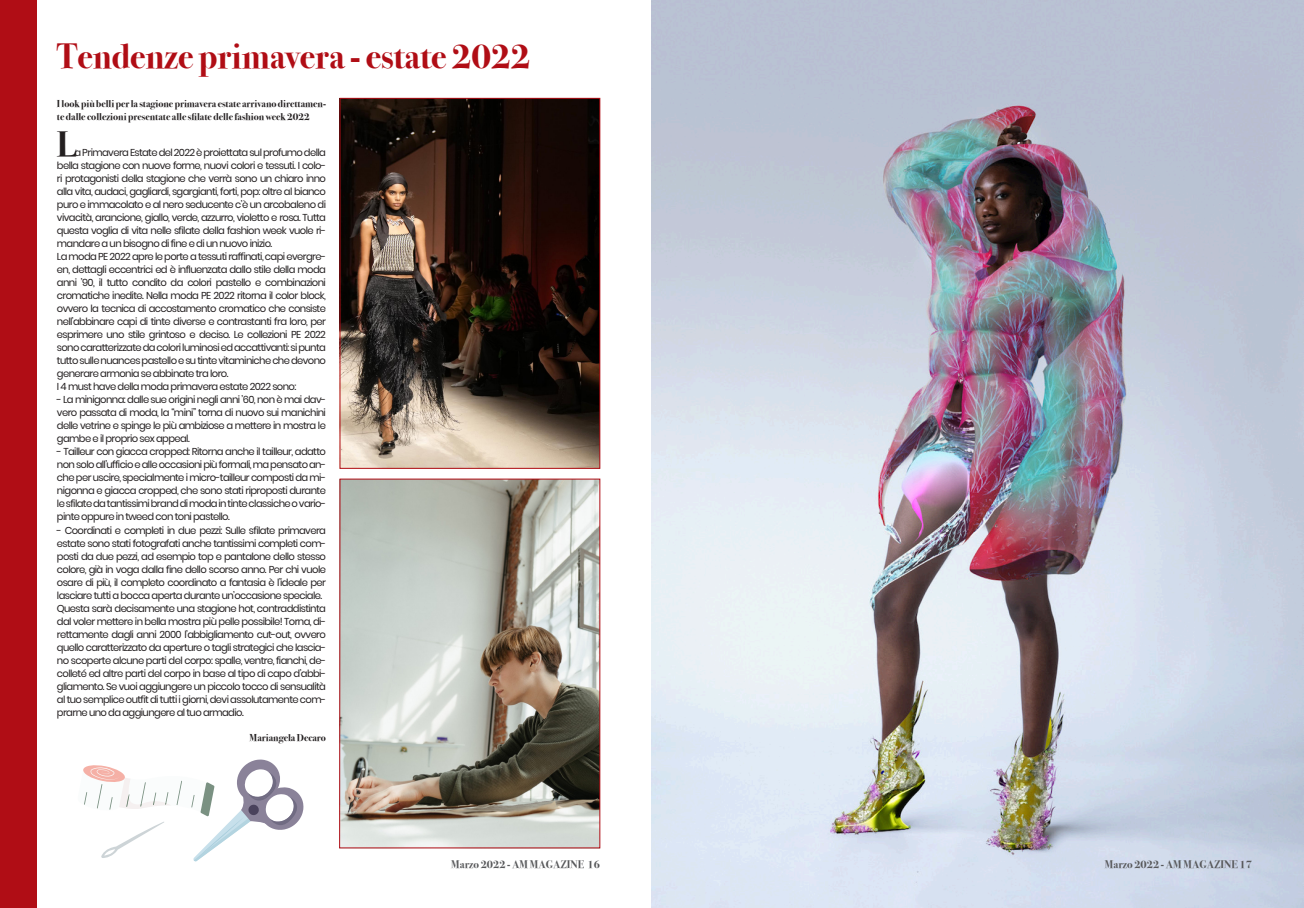
<style>
.page{position:relative;width:1304px;height:908px;background:#fff}
.page>*{position:absolute;margin:0;border:0;box-sizing:border-box;transform-origin:0 0}
.t1{font:700 35px "Bodoni Svty Two ITCTT";color:#b00d15}
.t2{font:700 35px "Bodoni Svty Two ITCTT";color:#231f20}
.t3{font:700 11px "Bodoni Svty Two ITCTT";color:#57585a}
.t4{font:10px/13px "Poppins";letter-spacing:-.06em;color:#231f20;text-align:justify}
.t5{font:700 10px/13px "Bodoni Svty Two ITCTT";color:#231f20}
</style>
<div class="page">
<img style="left:652px;top:0;width:652px;height:907px">
<img style="left:341px;top:100px;width:257px;height:366px">
<div style="left:0;top:0;width:36px;height:907px;background:#b00d15"></div>
<div style="left:339px;top:98px;width:261px;height:370px;border:1px solid #b00d15"></div>
<svg style="left:339px;top:478px;width:262px;height:370px;background:#aeaba2"></svg>
<svg style="left:83px;top:759px;width:220px;height:102px"></svg>
<p class="t1" style="left:57px;top:28px;width:475px">Tendenze primavera - estate 2022</p>
<p class="t5" style="left:57px;top:96px;width:271px">I look più belli per la stagione primavera estate arrivano direttamen&shy;te dalle collezioni presentate alle sfilate delle fashion week 2022</p>
<p class="t2" style="left:57px;top:115px;width:21px">L</p>
<p class="t4" style="left:57px;top:146px;width:271px;text-indent:18px">a Primavera Estate del 2022 è proiettata sul profumo della bella stagione con nuove forme, nuovi colori e tessuti. I colo&shy;ri protagonisti della stagione che verrà sono un chiaro inno alla vita, audaci, gagliardi, sgargianti, forti, pop: oltre al bianco puro e immacolato e al nero seducente c’è un arcobaleno di vivacità, arancione, giallo, verde, azzurro, violetto e rosa. Tutta questa voglia di vita nelle sfilate della fashion week vuole ri&shy;mandare a un bisogno di fine e di un nuovo inizio.</p>
<p class="t4" style="left:57px;top:250px;width:271px">La moda PE 2022 apre le porte a tessuti raffinati, capi evergre&shy;en, dettagli eccentrici ed è influenzata dallo stile della moda anni ’90, il tutto condito da colori pastello e combinazioni cromatiche inedite. Nella moda PE 2022 ritorna il color block, ovvero la tecnica di accostamento cromatico che consiste nell’abbinare capi di tinte diverse e contrastanti fra loro, per esprimere uno stile grintoso e deciso. Le collezioni PE 2022 sono caratterizzate da colori luminosi ed accattivanti: si punta tutto sulle nuances pastello e su tinte vitaminiche che devono generare armonia se abbinate tra loro.</p>
<p class="t4" style="left:57px;top:380px;width:241px">I 4 must have della moda primavera estate 2022 sono:</p>
<p class="t4" style="left:57px;top:393px;width:271px">- La minigonna: dalle sue origini negli anni ’60, non è mai dav&shy;vero passata di moda, la “mini” torna di nuovo sui manichini delle vetrine e spinge le più ambiziose a mettere in mostra le gambe e il proprio sex appeal.</p>
<p class="t4" style="left:57px;top:445px;width:271px">- Tailleur con giacca cropped: Ritorna anche il tailleur, adatto non solo all’ufficio e alle occasioni più formali, ma pensato an&shy;che per uscire, specialmente i micro-tailleur composti da mi&shy;nigonna e giacca cropped, che sono stati riproposti durante le sfilate da tantissimi brand di moda in tinte classiche o vario&shy;pinte oppure in tweed con toni pastello.</p>
<p class="t4" style="left:57px;top:523px;width:271px">- Coordinati e completi in due pezzi: Sulle sfilate primavera estate sono stati fotografati anche tantissimi completi com&shy;posti da due pezzi, ad esempio top e pantalone dello stesso colore, già in voga dalla fine dello scorso anno. Per chi vuole osare di più, il completo coordinato a fantasia è l’ideale per lasciare tutti a bocca aperta durante un’occasione speciale.</p>
<p class="t4" style="left:57px;top:601px;width:271px">Questa sarà decisamente una stagione hot, contraddistinta dal voler mettere in bella mostra più pelle possibile! Torna, di&shy;rettamente dagli anni 2000 l’abbigliamento cut-out, ovvero quello caratterizzato da aperture o tagli strategici che lascia&shy;no scoperte alcune parti del corpo: spalle, ventre, fianchi, de&shy;colleté ed altre parti del corpo in base al tipo di capo d’abbi&shy;gliamento. Se vuoi aggiungere un piccolo tocco di sensualità al tuo semplice outfit di tutti i giorni, devi assolutamente com&shy;prarne uno da aggiungere al tuo armadio.</p>
<p class="t5" style="left:250px;top:730px;width:78px">Mariangela Decaro</p>
<p class="t3" style="left:451px;top:854px;width:150px">Marzo 2022 - AM MAGAZINE 16</p>
<p class="t3" style="left:1105px;top:854px;width:148px">Marzo 2022 - AM MAGAZINE 17</p>
</div>
